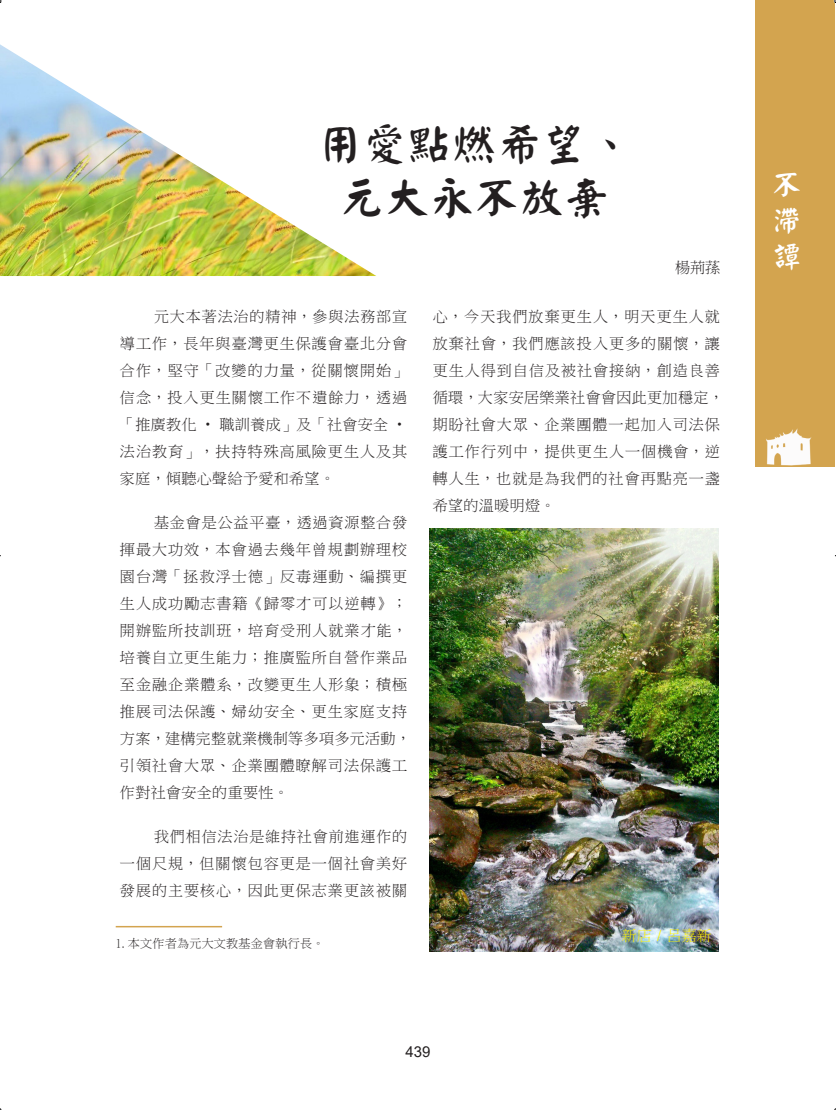
<style>
.page{position:relative;width:836px;height:1110px;background:#fff}
.page>*{position:absolute;margin:0;border:0;box-sizing:border-box;transform-origin:0 0}
.t1{font:45px/54px "Han Wang Yan Kai";color:#231f20;text-align:center}
.t2{font:30px/36px "Han Wang Yan Kai";color:#fff;text-align:justify}
.t3{font:15px/27px "Ming Li U";letter-spacing:.07em;color:#231f20;text-align:justify}
.t4{font:15px "Ming Li U";color:#fff101}
.t5{font:15px "Arial";color:#231f20}
.t6{font:12px "Ming Li U";letter-spacing:.025em;color:#231f20}
.s1{font-family:"P Ming Li U"}
</style>
<div class="page">
<img style="left:1px;top:45px;width:375px;height:231px">
<hr style="left:116px;top:925px;width:106px;height:2px;background:#d3a44f">
<img style="left:429px;top:528px;width:289px;height:422px">
<div style="left:754px;top:0;width:80px;height:466px;background:#d3a44f"></div>
<img style="left:759px;top:428px;width:57px;height:39px">
<h1 class="t1" style="left:316px;top:118px;width:317px">用愛點燃希望、元大永不放棄</h1>
<p class="t3" style="left:120px;top:303px;width:289px;text-indent:34px">元大本著法治的精神，參與法務部宣導工作，長年與臺灣更生保護會臺北分會合作，堅守「改變的力量，從關懷開始」信念，投入更生關懷工作不遺餘力，透過「推廣教化 ‧ 職訓養成」及「社會安全 ‧法治教育」，扶持特殊高風險更生人及其家庭，傾聽心聲給予愛和希望。</p>
<p class="t3" style="left:120px;top:509px;width:292px;text-align:left;text-indent:34px">基金會是公益平臺，透過資源整合發揮最大功效，本會過去幾年曾規劃辦理校園台灣「拯救浮士德」反毒運動、編撰更生人成功勵志書籍《歸零才可以逆轉》；開辦監所技訓班，培育受刑人就業才能，培養自立更生能力；推廣監所自營作業品至金融企業體系，改變更生人形象；積極推展司法保護、婦幼安全、更生家庭支持方案，建構完整就業機制等多項多元活動，引領社會大眾、企業團體瞭解司法保護工作對社會安全的重要性。</p>
<p class="t3" style="left:120px;top:823px;width:289px;text-indent:34px">我們相信法治是維持社會前進運作的一個尺規，但關懷包容更是一個社會美好發展的主要核心，因此更保志業更該被關</p>
<p class="t6" style="left:116px;top:937px;width:210px"><span class="s1">1.</span> 本文作者為元大文教基金會執行長。</p>
<p class="t3" style="left:674px;top:254px;width:46px">楊荊蓀</p>
<p class="t3" style="left:432px;top:303px;width:292px;text-align:left">心，今天我們放棄更生人，明天更生人就放棄社會，我們應該投入更多的關懷，讓更生人得到自信及被社會接納，創造良善循環，大家安居樂業社會會因此更加穩定，期盼社會大眾、企業團體一起加入司法保護工作行列中，提供更生人一個機會，逆轉人生，也就是為我們的社會再點亮一盞希望的溫暖明燈。</p>
<p class="t4" style="left:621px;top:927px;width:91px">新店 / 呂嘉新</p>
<p class="t5" style="left:405px;top:1040px;width:27px">439</p>
<h2 class="t2" style="left:771px;top:167px;width:30px">不滯譚</h2>
</div>
